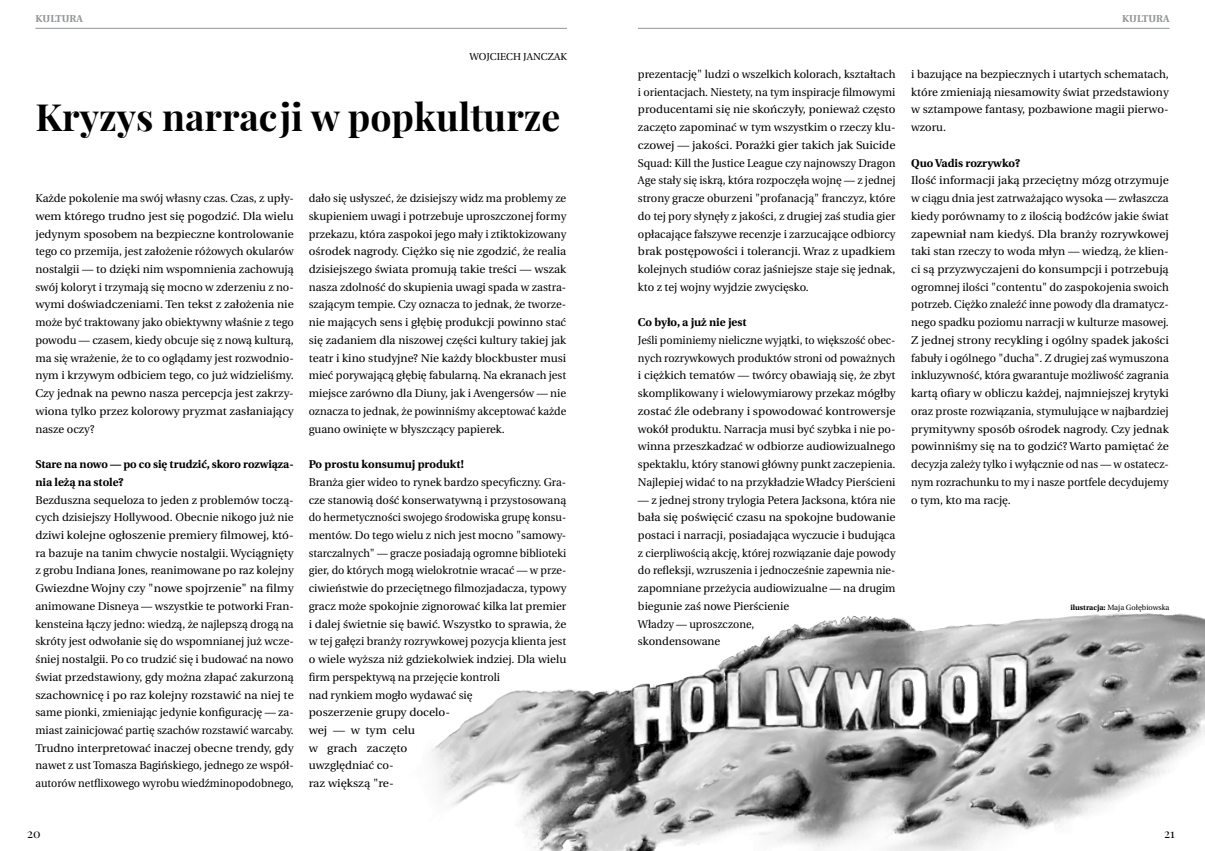
<style>
.page{position:relative;width:1205px;height:851px;background:#fff}
.page>*{position:absolute;margin:0;border:0;box-sizing:border-box;transform-origin:0 0}
.t1{font:700 37.5px "Playfair Display";color:#000}
.t2{font:12.5px "Playfair Display";color:#000}
.t3{font:11.25px/17.8px "Heuristica";color:#000;text-align:justify}
.t4{font:11.25px/17.8px "Heuristica";color:#000;text-align:justify;scale:1.05 1}
.t5{font:11.25px/17.8px "Heuristica";color:#000;text-align:justify;scale:.95 1}
.t6{font:700 11.25px/17.8px "Heuristica";color:#000}
.t7{font:10px "Heuristica";color:#000}
.t8{font:700 10px "Heuristica";color:#939598}
.t9{font:7.5px "Heuristica";color:#000}
.s1{font-weight:700}
</style>
<div class="page">
<hr style="left:35px;top:28px;width:532px;height:1px;background:#939598">
<hr style="left:638px;top:28px;width:531px;height:1px;background:#939598">
<img style="left:431px;top:613px;width:748px;height:237px">
<p class="t8" style="left:35px;top:11px;width:15px">Kultura</p>
<p class="t8" style="left:1122px;top:11px;width:15px">Kultura</p>
<p class="t7" style="left:469px;top:49px;width:99px">WOJCIECH JANCZAK</p>
<h1 class="t1" style="left:35px;top:88px;width:526px">Kryzys narracji w popkulturze</h1>
<p class="t3" style="left:35px;top:189px;width:260px">Każde pokolenie ma swój własny czas. Czas, z upły&shy;wem którego trudno jest się pogodzić. Dla wielu jedynym sposobem na bezpieczne kontrolowanie tego co przemija, jest założenie różowych okularów nostalgii — to dzięki nim wspomnienia zachowują swój koloryt i trzymają się mocno w zderzeniu z no&shy;wymi doświadczeniami. Ten tekst z założenia nie może być traktowany jako obiektywny właśnie z tego powodu — czasem, kiedy obcuje się z nową kulturą, ma się wrażenie, że to co oglądamy jest rozwodnio&shy;nym i krzywym odbiciem tego, co już widzieliśmy.<br>Czy jednak na pewno nasza percepcja jest zakrzy&shy;wiona tylko przez kolorowy pryzmat zasłaniający nasze oczy?</p>
<p class="t6" style="left:35px;top:455px;width:260px">Stare na nowo — po co się trudzić, skoro rozwiąza&shy;nia leżą na stole?</p>
<p class="t3" style="left:35px;top:491px;width:260px">Bezduszna sequeloza to jeden z problemów toczą&shy;cych dzisiejszy Hollywood. Obecnie nikogo już nie dziwi kolejne ogłoszenie premiery filmowej, któ&shy;ra bazuje na tanim chwycie nostalgii. Wyciągnięty z grobu Indiana Jones, reanimowane po raz kolejny Gwiezdne Wojny czy "nowe spojrzenie" na filmy animowane Disneya — wszystkie te potworki Fran&shy;kensteina łączy jedno: wiedzą, że najlepszą drogą na skróty jest odwołanie się do wspomnianej już wcze&shy;śniej nostalgii. Po co trudzić się i budować na nowo świat przedstawiony, gdy można złapać zakurzoną szachownicę i po raz kolejny rozstawić na niej te same pionki, zmieniając jedynie konfigurację — za&shy;miast zainicjować partię szachów rozstawić warcaby.<br>Trudno interpretować inaczej obecne trendy, gdy nawet z ust Tomasza Bagińskiego, jednego ze współ&shy;autorów netflixowego wyrobu wiedźminopodobnego,</p>
<p class="t3" style="left:309px;top:189px;width:259px">dało się usłyszeć, że dzisiejszy widz ma problemy ze skupieniem uwagi i potrzebuje uproszczonej formy przekazu, która zaspokoi jego mały i ztiktokizowany ośrodek nagrody. Ciężko się nie zgodzić, że realia dzisiejszego świata promują takie treści — wszak nasza zdolność do skupienia uwagi spada w zastra&shy;szającym tempie. Czy oznacza to jednak, że tworze&shy;nie mających sens i głębię produkcji powinno stać się zadaniem dla niszowej części kultury takiej jak teatr i kino studyjne? Nie każdy blockbuster musi mieć porywającą głębię fabularną. Na ekranach jest miejsce zarówno dla Diuny, jak i Avengersów — nie oznacza to jednak, że powinniśmy akceptować każde guano owinięte w błyszczący papierek.</p>
<p class="t6" style="left:309px;top:455px;width:157px">Po prostu konsumuj produkt!</p>
<p class="t3" style="left:309px;top:473px;width:259px;text-align:left">Branża gier wideo to rynek bardzo specyficzny. Gra&shy;cze stanowią dość konserwatywną i przystosowaną do hermetyczności swojego środowiska grupę konsu&shy;mentów. Do tego wielu z nich jest mocno "samowy&shy;starczalnych" — gracze posiadają ogromne biblioteki gier, do których mogą wielokrotnie wracać — w prze&shy;ciwieństwie do przeciętnego filmozjadacza, typowy gracz może spokojnie zignorować kilka lat premier i dalej świetnie się bawić. Wszystko to sprawia, że w tej gałęzi branży rozrywkowej pozycja klienta jest o wiele wyższa niż gdziekolwiek indziej. Dla wielu firm perspektywą na przejęcie kontroli<br>nad rynkiem mogło wydawać się<br>poszerzenie grupy docelo-<br>wej — w tym celu<br>w grach zaczęto<br>uwzględniać co-<br>raz większą "re-</p>
<p class="t3" style="left:638px;top:65px;width:259px">prezentację" ludzi o wszelkich kolorach, kształtach i orientacjach. Niestety, na tym inspiracje filmowymi producentami się nie skończyły, ponieważ często zaczęto zapominać w tym wszystkim o rzeczy klu&shy;czowej — jakości. Porażki gier takich jak Suicide Squad: Kill the Justice League czy najnowszy Dragon Age stały się iskrą, która rozpoczęła wojnę — z jednej strony gracze oburzeni "profanacją" franczyz, które do tej pory słynęły z jakości, z drugiej zaś studia gier opłacające fałszywe recenzje i zarzucające odbiorcy brak postępowości i tolerancji. Wraz z upadkiem kolejnych studiów coraz jaśniejsze staje się jednak, kto z tej wojny wyjdzie zwycięsko.</p>
<p class="t6" style="left:638px;top:313px;width:110px">Co było, a już nie jest</p>
<p class="t5" style="left:638px;top:331px;width:273px">Jeśli pominiemy nieliczne wyjątki, to większość obec&shy;nych rozrywkowych produktów stroni od poważnych i ciężkich tematów — twórcy obawiają się, że zbyt skomplikowany i wielowymiarowy przekaz mógłby zostać źle odebrany i spowodować kontrowersje wokół produktu. Narracja musi być szybka i nie po&shy;winna przeszkadzać w odbiorze audiowizualnego spektaklu, który stanowi główny punkt zaczepienia.<br>Najlepiej widać to na przykładzie Władcy Pierścieni</p>
<p class="t3" style="left:638px;top:491px;width:259px;text-align:left">— z jednej strony trylogia Petera Jacksona, która nie bała się poświęcić czasu na spokojne budowanie postaci i narracji, posiadająca wyczucie i budująca z cierpliwością akcję, której rozwiązanie daje powody do refleksji, wzruszenia i jednocześnie zapewnia nie&shy;zapomniane przeżycia audiowizualne — na drugim biegunie zaś nowe Pierścienie<br>Władzy — uproszczone,<br>skondensowane</p>
<p class="t3" style="left:911px;top:65px;width:259px">i bazujące na bezpiecznych i utartych schematach, które zmieniają niesamowity świat przedstawiony w sztampowe fantasy, pozbawione magii pierwo&shy;wzoru.</p>
<p class="t6" style="left:911px;top:153px;width:111px">Quo Vadis rozrywko?</p>
<p class="t4" style="left:911px;top:172px;width:247px">Ilość informacji jaką przeciętny mózg otrzymuje w ciągu dnia jest zatrważająco wysoka — zwłaszcza kiedy porównamy to z ilością bodźców jakie świat zapewniał nam kiedyś. Dla branży rozrywkowej taki stan rzeczy to woda młyn — wiedzą, że klien&shy;ci są przyzwyczajeni do konsumpcji i potrzebują ogromnej ilości "contentu" do zaspokojenia swoich potrzeb. Ciężko znaleźć inne powody dla dramatycz&shy;nego spadku poziomu narracji w kulturze masowej.<br>Z jednej strony recykling i ogólny spadek jakości fabuły i ogólnego "ducha". Z drugiej zaś wymuszona inkluzywność, która gwarantuje możliwość zagrania kartą ofiary w obliczu każdej, najmniejszej krytyki oraz proste rozwiązania, stymulujące w najbardziej prymitywny sposób ośrodek nagrody. Czy jednak powinniśmy się na to godzić? Warto pamiętać że decyzja zależy tylko i wyłącznie od nas — w ostatecz&shy;nym rozrachunku to my i nasze portfele decydujemy o tym, kto ma rację.</p>
<p class="t9" style="left:1070px;top:601px;width:101px"><span class="s1">ilustracja:</span> Maja Gołębiowska</p>
<p class="t2" style="left:27px;top:823px;width:15px">20</p>
<p class="t2" style="left:1164px;top:823px;width:12px">21</p>
</div>
